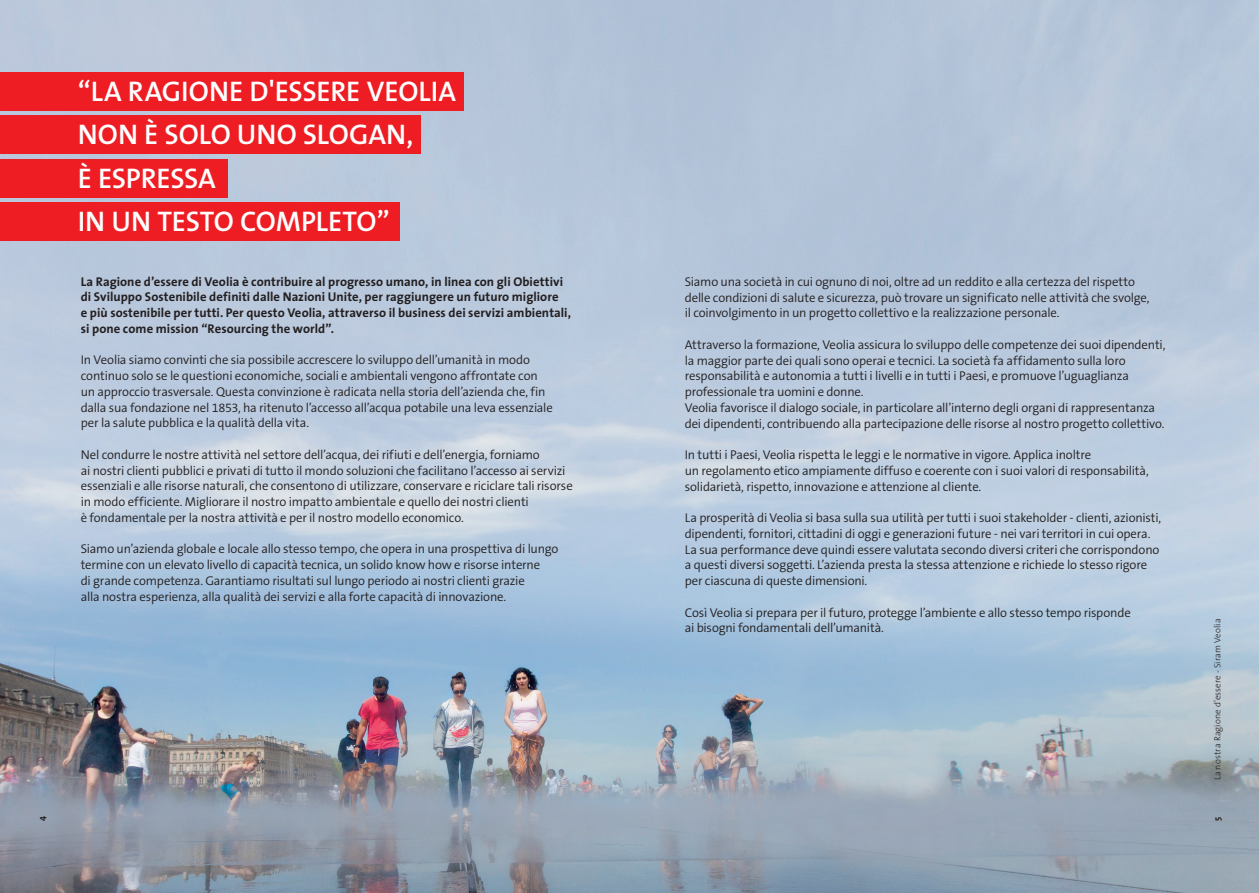
<style>
.page{position:relative;width:1259px;height:893px;background:#fff}
.page>*{position:absolute;margin:0;border:0;box-sizing:border-box;transform-origin:0 0}
.t1{font:600 28.5px "The Sans";color:#fff}
.t2{font:12.75px/15.8px "The Sans Veolia W4 Se Lig";letter-spacing:-.015em;color:#231f20}
.t3{font:700 12.75px/15.8px "The Sans";letter-spacing:.005em;color:#231f20}
.t4{font:300 9px "The Sans";letter-spacing:.01em;color:#231f20}
.t5{font:700 9px "The Sans";color:#231f20}
</style>
<div class="page">
<img style="left:0;top:0;width:1259px;height:893px">
<div style="left:0;top:202px;width:400px;height:39px;background:#ee1d23"></div>
<div style="left:0;top:159px;width:227px;height:38px;background:#ee1d23"></div>
<div style="left:0;top:116px;width:420px;height:38px;background:#ee1d23"></div>
<div style="left:0;top:72px;width:463px;height:39px;background:#ee1d23"></div>
<h1 class="t1" style="left:78px;top:68px;width:380px">“LA RAGIONE D'ESSERE VEOLIA</h1>
<h1 class="t1" style="left:78px;top:111px;width:337px">NON È SOLO UNO SLOGAN,</h1>
<h1 class="t1" style="left:78px;top:154px;width:140px">È ESPRESSA</h1>
<h1 class="t1" style="left:78px;top:198px;width:313px">IN UN TESTO COMPLETO”</h1>
<p class="t3" style="left:81px;top:273px;width:492px">La Ragione d’essere di Veolia è contribuire al progresso umano, in linea con gli Obiettivi di Sviluppo Sostenibile definiti dalle Nazioni Unite, per raggiungere un futuro migliore<br>e più sostenibile per tutti. Per questo Veolia, attraverso il business dei servizi ambientali, si pone come mission “Resourcing the world”.</p>
<p class="t2" style="left:81px;top:352px;width:473px">In Veolia siamo convinti che sia possibile accrescere lo sviluppo dell’umanità in modo continuo solo se le questioni economiche, sociali e ambientali vengono affrontate con un approccio trasversale. Questa convinzione è radicata nella storia dell’azienda che, fin dalla sua fondazione nel 1853, ha ritenuto l’accesso all’acqua potabile una leva essenziale per la salute pubblica e la qualità della vita.</p>
<p class="t2" style="left:81px;top:447px;width:493px">Nel condurre le nostre attività nel settore dell’acqua, dei rifiuti e dell’energia, forniamo<br>ai nostri clienti pubblici e privati di tutto il mondo soluzioni che facilitano l’accesso ai servizi essenziali e alle risorse naturali, che consentono di utilizzare, conservare e riciclare tali risorse in modo efficiente. Migliorare il nostro impatto ambientale e quello dei nostri clienti<br>è fondamentale per la nostra attività e per il nostro modello economico.</p>
<p class="t2" style="left:81px;top:541px;width:479px">Siamo un’azienda globale e locale allo stesso tempo, che opera in una prospettiva di lungo termine con un elevato livello di capacità tecnica, un solido know how e risorse interne<br>di grande competenza. Garantiamo risultati sul lungo periodo ai nostri clienti grazie<br>alla nostra esperienza, alla qualità dei servizi e alla forte capacità di innovazione.</p>
<p class="t2" style="left:685px;top:274px;width:466px">Siamo una società in cui ognuno di noi, oltre ad un reddito e alla certezza del rispetto delle condizioni di salute e sicurezza, può trovare un significato nelle attività che svolge, il coinvolgimento in un progetto collettivo e la realizzazione personale.</p>
<p class="t2" style="left:685px;top:337px;width:482px">Attraverso la formazione, Veolia assicura lo sviluppo delle competenze dei suoi dipendenti, la maggior parte dei quali sono operai e tecnici. La società fa affidamento sulla loro responsabilità e autonomia a tutti i livelli e in tutti i Paesi, e promuove l’uguaglianza professionale tra uomini e donne.<br>Veolia favorisce il dialogo sociale, in particolare all’interno degli organi di rappresentanza dei dipendenti, contribuendo alla partecipazione delle risorse al nostro progetto collettivo.</p>
<p class="t2" style="left:685px;top:447px;width:465px">In tutti i Paesi, Veolia rispetta le leggi e le normative in vigore. Applica inoltre<br>un regolamento etico ampiamente diffuso e coerente con i suoi valori di responsabilità, solidarietà, rispetto, innovazione e attenzione al cliente.</p>
<p class="t2" style="left:685px;top:510px;width:478px">La prosperità di Veolia si basa sulla sua utilità per tutti i suoi stakeholder - clienti, azionisti, dipendenti, fornitori, cittadini di oggi e generazioni future - nei vari territori in cui opera.<br>La sua performance deve quindi essere valutata secondo diversi criteri che corrispondono a questi diversi soggetti. L’azienda presta la stessa attenzione e richiede lo stesso rigore per ciascuna di queste dimensioni.</p>
<p class="t2" style="left:685px;top:604px;width:447px">Così Veolia si prepara per il futuro, protegge l’ambiente e allo stesso tempo risponde ai bisogni fondamentali dell’umanità.</p>
<p class="t4" style="left:1209px;top:780px;width:163px;rotate:-90deg">La nostra Ragione d’essere - Siram Veolia</p>
<p class="t5" style="left:34px;top:821px;width:6px;rotate:-90deg">4</p>
<p class="t5" style="left:1209px;top:821px;width:6px;rotate:-90deg">5</p>
</div>
